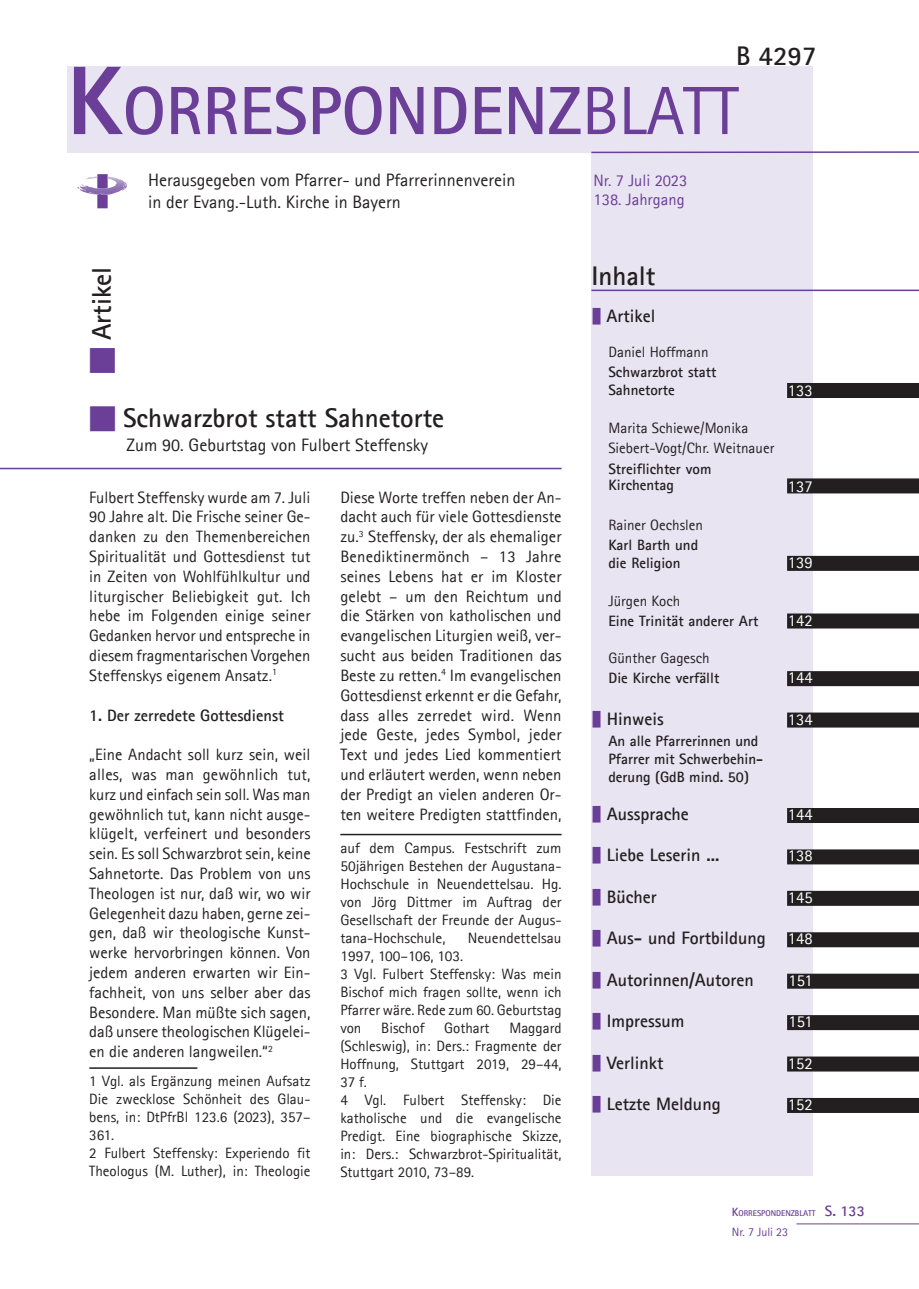
<style>
.page{position:relative;width:919px;height:1289px;background:#fff}
.page>*{position:absolute;margin:0;border:0;box-sizing:border-box;transform-origin:0 0}
.t1{font:700 68.25px "Agfa Rotis Sans Serif";color:#6b3e98}
.t2{font:700 27px "Agfa Rotis Sans Serif";color:#231f20}
.t3{font:700 18px "Agfa Rotis Sans Serif";color:#231f20}
.t4{font:18px/21.6px "Agfa Rotis Sans Serif";color:#231f20}
.t5{font:16.5px/19.8px "Agfa Rotis Sans Serif";color:#231f20;text-align:justify}
.t6{font:16.5px "Agfa Rotis Sans Serif";color:#fff}
.t7{font:700 16.5px "Agfa Rotis Sans Serif";color:#231f20}
.t8{font:16.5px/19.8px "Agfa Rotis Sans Serif";color:#6b3e98}
.t9{font:15px/18px "Agfa Rotis Sans Serif";color:#231f20}
.t10{font:700 15px/18.3px "Agfa Rotis Sans Serif";color:#231f20}
.t11{font:12px "Agfa Rotis Sans Serif";color:#6b3e98}
.t12{font:700 8.4px "Agfa Rotis Sans Serif";color:#6b3e98}
.s1{font-weight:800;font-size:97.5px}
.s2{font-weight:400}
.s3{color:#6b3e98}
.s4{font-weight:400;font-size:16.5px;color:#fff}
.s5{font-size:12px}
.s6{font-size:15px}
</style>
<div class="page">
<hr style="left:796px;top:1223px;width:122px;height:1px;background:#6b3e98">
<img style="left:108px;top:178px;width:9px;height:11px">
<svg style="left:77px;top:174px;width:31px;height:34px"></svg>
<div style="left:591px;top:67px;width:221px;height:1109px;background:#e9e4f1"></div>
<div style="left:67px;top:67px;width:745px;height:86px;background:#e9e4f1"></div>
<hr style="left:591px;top:151px;width:327px;height:2px;background:#6b3e98">
<hr style="left:591px;top:289px;width:327px;height:2px;background:#6b3e98">
<div style="left:787px;top:383px;width:131px;height:15px;background:#231f20"></div>
<div style="left:787px;top:478px;width:131px;height:15px;background:#231f20"></div>
<div style="left:787px;top:556px;width:131px;height:15px;background:#231f20"></div>
<div style="left:787px;top:613px;width:131px;height:15px;background:#231f20"></div>
<div style="left:787px;top:671px;width:131px;height:15px;background:#231f20"></div>
<div style="left:787px;top:712px;width:131px;height:15px;background:#231f20"></div>
<div style="left:787px;top:808px;width:131px;height:15px;background:#231f20"></div>
<div style="left:787px;top:849px;width:131px;height:15px;background:#231f20"></div>
<div style="left:787px;top:890px;width:131px;height:15px;background:#231f20"></div>
<div style="left:787px;top:932px;width:131px;height:15px;background:#231f20"></div>
<div style="left:787px;top:973px;width:131px;height:15px;background:#231f20"></div>
<div style="left:787px;top:1015px;width:131px;height:15px;background:#231f20"></div>
<div style="left:787px;top:1056px;width:131px;height:15px;background:#231f20"></div>
<div style="left:787px;top:1097px;width:131px;height:15px;background:#231f20"></div>
<hr style="left:89px;top:1067px;width:108px;height:1px;background:#231f20">
<hr style="left:340px;top:833px;width:221px;height:2px;background:#231f20">
<hr style="left:0;top:468px;width:561px;height:1px;background:#6b3e98">
<h2 class="t2" style="left:736px;top:39px;width:82px">B 4297</h2>
<h1 class="t1" style="left:67px;top:68px;width:673px"><span class="s1">K</span>ORRESPONDENZ<span class="s2">BLATT</span></h1>
<p class="t8" style="left:593px;top:170px;width:95px">Nr. 7 Juli 2023<br>138. Jahrgang</p>
<p class="t4" style="left:148px;top:169px;width:369px">Herausgegeben vom Pfarrer- und Pfarrerinnenverein in der Evang.-Luth. Kirche in Bayern</p>
<h2 class="t2" style="left:85px;top:374px;width:109px;rotate:-90deg"><span class="s3">■</span> Artikel</h2>
<h2 class="t2" style="left:89px;top:401px;width:356px"><span class="s3">■</span> Schwarzbrot statt Sahnetorte</h2>
<p class="t4" style="left:127px;top:434px;width:303px">Zum 90. Geburtstag von Fulbert Steffensky</p>
<p class="t5" style="left:89px;top:487px;width:223px">Fulbert Steffensky wurde am 7. Juli 90 Jahre alt. Die Frische seiner Ge&shy;danken zu den Themenbereichen Spiritualität und Gottesdienst tut in Zeiten von Wohlfühlkultur und liturgischer Beliebigkeit gut. Ich hebe im Folgenden einige seiner Gedanken hervor und entspreche in diesem fragmentarischen Vorgehen Steffenskys eigenem Ansatz.<sup>1</sup></p>
<p class="t7" style="left:89px;top:704px;width:196px">1. Der zerredete Gottesdienst</p>
<p class="t5" style="left:89px;top:744px;width:223px">„Eine Andacht soll kurz sein, weil alles, was man gewöhnlich tut, kurz und einfach sein soll. Was man gewöhnlich tut, kann nicht ausge&shy;klügelt, verfeinert und besonders sein. Es soll Schwarzbrot sein, keine Sahnetorte. Das Problem von uns Theologen ist nur, daß wir, wo wir Gelegenheit dazu haben, gerne zei&shy;gen, daß wir theologische Kunst&shy;werke hervorbringen können. Von jedem anderen erwarten wir Ein&shy;fachheit, von uns selber aber das Besondere. Man müßte sich sagen, daß unsere theologischen Klügelei&shy;en die anderen langweilen.“ <sup>2</sup></p>
<p class="t9" style="left:89px;top:1071px;width:223px">1 Vgl. als Ergänzung meinen Aufsatz<br>Die zwecklose Schönheit des Glau&shy;bens, in: DtPfrBl 123.6 (2023), 357–<br>361.<br>2 Fulbert Steffensky: Experiendo fit<br>Theologus (M. Luther), in: Theologie</p>
<p class="t5" style="left:340px;top:487px;width:223px">Diese Worte treffen neben der An&shy;dacht auch für viele Gottesdienste zu. <sup>3</sup> Steffensky, der als ehemaliger Benediktinermönch – 13 Jahre seines Lebens hat er im Kloster gelebt – um den Reichtum und die Stärken von katholischen und evangelischen Liturgien weiß, ver&shy;sucht aus beiden Traditionen das Beste zu retten. <sup>4</sup> Im evangelischen Gottesdienst erkennt er die Gefahr, dass alles zerredet wird. Wenn jede Geste, jedes Symbol, jeder Text und jedes Lied kommentiert und erläutert werden, wenn neben der Predigt an vielen anderen Or&shy;ten weitere Predigten stattfinden,</p>
<p class="t9" style="left:340px;top:838px;width:223px;text-align:justify">auf dem Campus. Festschrift zum 50jährigen Bestehen der Augustana-Hochschule in Neuendettelsau. Hg. von Jörg Dittmer im Auftrag der Gesellschaft der Freunde der Augus&shy;tana-Hochschule,</p>
<p class="t9" style="left:468px;top:928px;width:95px">Neuendettelsau</p>
<p class="t9" style="left:340px;top:946px;width:223px">1997, 100–106, 103.<br>3 Vgl. Fulbert Steffensky: Was mein<br>Bischof mich fragen sollte, wenn ich<br>Pfarrer wäre. Rede zum 60. Geburtstag von</p>
<p class="t9" style="left:381px;top:1018px;width:45px">Bischof</p>
<p class="t9" style="left:444px;top:1018px;width:47px">Gothart</p>
<p class="t9" style="left:340px;top:1018px;width:223px;text-indent:169px">Maggard (Schleswig), in: Ders.: Fragmente der<br>Hoffnung, Stuttgart 2019, 29–44,<br>37 f.<br>4 Vgl. Fulbert Steffensky: Die katholische und die evangelische<br>Predigt. Eine biographische Skizze, in: Ders.: Schwarzbrot-Spiritualität,<br>Stuttgart 2010, 73–89.</p>
<h2 class="t2" style="left:591px;top:258px;width:66px">Inhalt</h2>
<p class="t3" style="left:606px;top:305px;width:50px">Artikel</p>
<p class="t9" style="left:608px;top:343px;width:102px">Daniel Hoffmann</p>
<p class="t10" style="left:608px;top:362px;width:109px">Schwarzbrot statt<br>Sahnetorte</p>
<p class="t9" style="left:608px;top:418px;width:167px;line-height:19.8px">Marita Schiewe/Monika<br>Siebert-Vogt/Chr. Weitnauer</p>
<p class="t10" style="left:608px;top:460px;width:104px;line-height:16.8px">Streiflichter vom<br>Kirchentag</p>
<p class="t9" style="left:608px;top:516px;width:96px">Rainer Oechslen</p>
<p class="t10" style="left:608px;top:535px;width:91px">Karl Barth und die Religion</p>
<p class="t6" style="left:787px;top:381px;width:26px">133</p>
<p class="t6" style="left:787px;top:476px;width:26px">137</p>
<p class="t6" style="left:787px;top:552px;width:26px">139</p>
<p class="t9" style="left:608px;top:591px;width:73px">Jürgen Koch</p>
<p class="t10" style="left:608px;top:611px;width:151px">Eine Trinität anderer Art</p>
<p class="t6" style="left:787px;top:610px;width:26px">142</p>
<p class="t9" style="left:608px;top:649px;width:103px">Günther Gagesch</p>
<p class="t10" style="left:608px;top:668px;width:112px">Die Kirche verfällt</p>
<p class="t6" style="left:787px;top:667px;width:26px">144</p>
<p class="t3" style="left:606px;top:707px;width:58px">Hinweis</p>
<p class="t6" style="left:787px;top:709px;width:26px">134</p>
<p class="t10" style="left:608px;top:731px;width:156px">An alle Pfarrerinnen und<br>Pfarrer mit Schwerbehin&shy;derung (GdB mind. 50)</p>
<p class="t3" style="left:606px;top:802px;width:83px">Aussprache</p>
<p class="t6" style="left:787px;top:804px;width:26px">144</p>
<p class="t3" style="left:606px;top:844px;width:114px">Liebe Leserin ...</p>
<p class="t6" style="left:787px;top:846px;width:26px">138</p>
<p class="t3" style="left:606px;top:885px;width:52px">Bücher</p>
<p class="t6" style="left:787px;top:887px;width:26px">145</p>
<p class="t3" style="left:606px;top:926px;width:207px">Aus- und Fortbildung <span class="s4">148</span></p>
<p class="t3" style="left:606px;top:968px;width:149px">Autorinnen/Autoren</p>
<p class="t6" style="left:788px;top:970px;width:26px">151</p>
<p class="t3" style="left:606px;top:1009px;width:79px">Impressum</p>
<p class="t6" style="left:788px;top:1011px;width:26px">151</p>
<p class="t3" style="left:606px;top:1051px;width:58px">Verlinkt</p>
<p class="t6" style="left:787px;top:1053px;width:26px">152</p>
<p class="t3" style="left:606px;top:1092px;width:115px">Letzte Meldung</p>
<p class="t6" style="left:787px;top:1094px;width:26px">152</p>
<p class="t12" style="left:731px;top:1208px;width:134px"><span class="s5">K</span>ORRESPONDENZBLATT <span class="s6">S. 133</span></p>
<p class="t11" style="left:731px;top:1224px;width:58px">Nr. 7 Juli 23</p>
</div>
